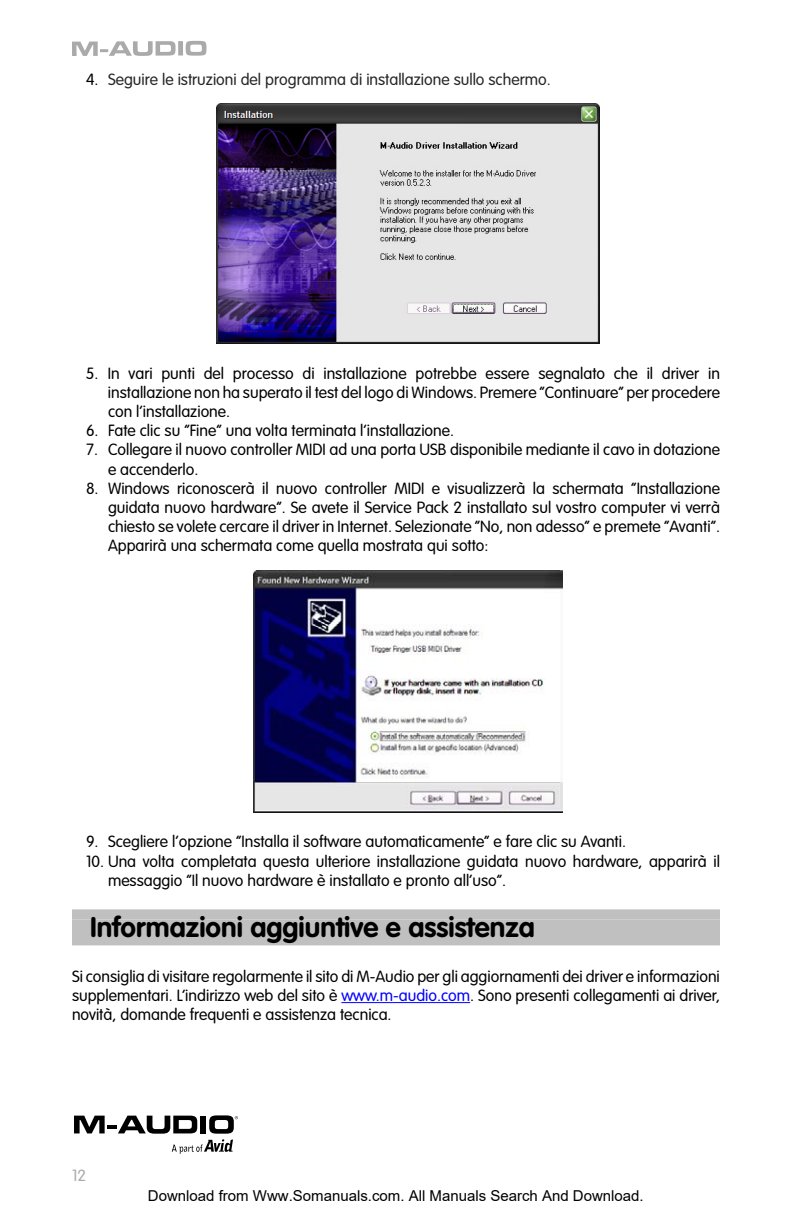
<style>
.page{position:relative;width:792px;height:1224px;background:#fff}
.page>*{position:absolute;margin:0;border:0;box-sizing:border-box;transform-origin:0 0}
.t1{font:700 28px "VAG Rounded";color:#000}
.t2{font:300 16px/19.2px "VAG Rounded";color:#000;text-align:justify}
.t3{font:300 16px "VAG Rounded";color:#292526}
.t4{font:300 16px "VAG Rounded";color:#aaa}
.t5{font:15px "Arial";color:#000}
.s1{color:#000}
.s2{color:#00f}
</style>
<div class="page">
<svg style="left:72px;top:41px;width:104px;height:15px"></svg>
<div style="left:178px;top:41px;width:5px;height:15px;background:#aaa"></div>
<svg style="left:186px;top:41px;width:20px;height:15px"></svg>
<div style="left:72px;top:909px;width:648px;height:10px;background:#c0c0c0"></div>
<div style="left:72px;top:919px;width:648px;height:26px;background:#c0c0c0"></div>
<hr style="left:341px;top:1002px;width:129px;height:1px;background:#00f">
<img style="left:217px;top:104px;width:382px;height:239px">
<img style="left:253px;top:571px;width:310px;height:241px">
<svg style="left:74px;top:1115px;width:164px;height:39px"></svg>
<p class="t3" style="left:86px;top:70px;width:466px"><span class="s1">4.</span> Seguire le istruzioni del programma di installazione sullo schermo.</p>
<p class="t2" style="left:108px;top:363px;width:614px;text-indent:-22px">5. In vari punti del processo di installazione potrebbe essere segnalato che il driver in installazione non ha superato il test del logo di Windows. Premere “Continuare” per procedere con l’installazione.</p>
<p class="t2" style="left:86px;top:421px;width:370px">6. Fate clic su “Fine” una volta terminata l’installazione.</p>
<p class="t2" style="left:108px;top:440px;width:614px;text-indent:-22px">7. Collegare il nuovo controller MIDI ad una porta USB disponibile mediante il cavo in dotazione e accenderlo.</p>
<p class="t2" style="left:108px;top:479px;width:614px;text-indent:-22px">8. Windows riconoscerà il nuovo controller MIDI e visualizzerà la schermata “Installazione guidata nuovo hardware”. Se avete il Service Pack 2 installato sul vostro computer vi verrà chiesto se volete cercare il driver in Internet. Selezionate “No, non adesso” e premete “Avanti”.<br>Apparirà una schermata come quella mostrata qui sotto:</p>
<p class="t2" style="left:86px;top:832px;width:542px">9. Scegliere l’opzione “Installa il software automaticamente” e fare clic su Avanti.</p>
<p class="t2" style="left:108px;top:851px;width:613px;text-indent:-22px">10. Una volta completata questa ulteriore installazione guidata nuovo hardware, apparirà il messaggio “Il nuovo hardware è installato e pronto all’uso”.</p>
<h1 class="t1" style="left:90px;top:911px;width:447px">Informazioni aggiuntive e assistenza</h1>
<p class="t2" style="left:72px;top:967px;width:650px">Si consiglia di visitare regolarmente il sito di M-Audio per gli aggiornamenti dei driver e informazioni supplementari. L’indirizzo web del sito è <span class="s2">www.m-audio.com</span>. Sono presenti collegamenti ai driver, novità, domande frequenti e assistenza tecnica.</p>
<p class="t4" style="left:72px;top:1166px;width:16px">12</p>
<p class="t5" style="left:148px;top:1187px;width:497px">Download from Www.Somanuals.com. All Manuals Search And Download.</p>
</div>
